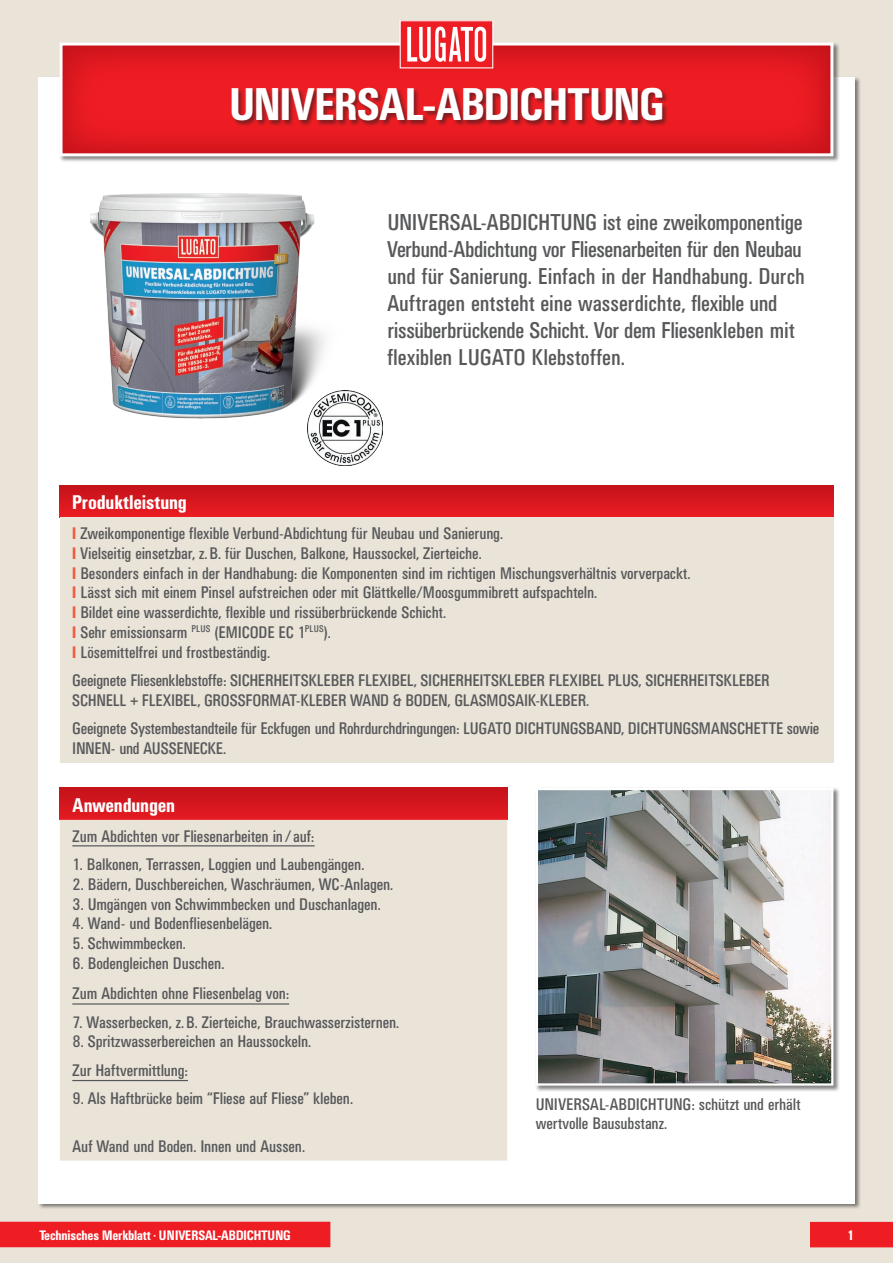
<style>
.page{position:relative;width:893px;height:1263px;background:#e9e3d8}
.page>*{position:absolute;margin:0;border:0;box-sizing:border-box;transform-origin:0 0}
.t1{font:500 condensed 45px "UN11";color:#fff}
.t2{font:condensed 22.5px/27px "UN11";color:#57585a}
.t3{font:500 condensed 19.5px "UN11";letter-spacing:.005em;color:#fff}
.t4{font:condensed 16.5px/19.8px "UN11";color:#57585a}
.t5{font:500 condensed 13.5px "UN11";color:#fff}
.s1{font-weight:500;color:#f0593e}
</style>
<div class="page">
<div style="left:38px;top:77px;width:817px;height:1126px;background:#fff"></div>
<div style="left:810px;top:1222px;width:83px;height:25px;background:#ee1d23"></div>
<div style="left:0;top:1222px;width:330px;height:25px;background:#ee1d23"></div>
<img style="left:90px;top:193px;width:235px;height:226px">
<div style="left:59px;top:42px;width:781px;height:121px;background:#231f20;opacity:.55"></div>
<svg style="left:60px;top:43px;width:773px;height:113px;background:#e4282e"></svg>
<div style="left:232px;top:88px;width:437px;height:39px;background:#231f20;opacity:.55"></div>
<div style="left:400px;top:21px;width:93px;height:47px;background:#ee1d23"></div>
<div style="left:400px;top:20px;width:93px;height:48px;border:1px solid #fff"></div>
<svg style="left:407px;top:27px;width:79px;height:35px"></svg>
<div style="left:60px;top:485px;width:773px;height:32px;background:linear-gradient(to bottom,#c2121a,#eb1c23)"></div>
<div style="left:60px;top:517px;width:773px;height:245px;background:#e9e3d8"></div>
<div style="left:535px;top:788px;width:305px;height:304px;background:#231f20;opacity:.55"></div>
<img style="left:539px;top:791px;width:291px;height:291px">
<div style="left:536px;top:788px;width:297px;height:297px;border:2px solid #fff"></div>
<div style="left:60px;top:788px;width:447px;height:32px;background:linear-gradient(to bottom,#c5131b,#e41a21)"></div>
<div style="left:60px;top:820px;width:447px;height:340px;background:#e9e3d8"></div>
<hr style="left:72px;top:845px;width:243px;height:1px;background:#57585a">
<hr style="left:72px;top:1003px;width:217px;height:1px;background:#57585a">
<hr style="left:72px;top:1080px;width:116px;height:1px;background:#57585a">
<img style="left:307px;top:390px;width:75px;height:75px">
<h1 class="t1" style="left:230px;top:79px;width:435px">UNIVERSAL-ABDICHTUNG</h1>
<p class="t2" style="left:387px;top:208px;width:419px">UNIVERSAL-ABDICHTUNG ist eine zweikomponentige Verbund-Abdichtung vor Fliesenarbeiten für den Neubau und für Sanierung. Einfach in der Handhabung. Durch Auftragen entsteht eine wasserdichte, flexible und rissüberbrückende Schicht. Vor dem Fliesenkleben mit flexiblen LUGATO Klebstoffen.</p>
<p class="t3" style="left:72px;top:491px;width:116px">Produktleistung</p>
<p class="t4" style="left:72px;top:523px;width:620px"><span class="s1">I</span> Zweikomponentige flexible Verbund-Abdichtung für Neubau und Sanierung.<br><span class="s1">I</span> Vielseitig einsetzbar, z.B. für Duschen, Balkone, Haussockel, Zierteiche.<br><span class="s1">I</span> Besonders einfach in der Handhabung: die Komponenten sind im richtigen Mischungsverhältnis vorverpackt.<br><span class="s1">I</span> Lässt sich mit einem Pinsel aufstreichen oder mit Glättkelle/Moosgummibrett aufspachteln.<br><span class="s1">I</span> Bildet eine wasserdichte, flexible und rissüberbrückende Schicht.<br><span class="s1">I</span> Sehr emissionsarm <sup>PLUS</sup> (EMICODE EC 1<sup>PLUS</sup>).<br><span class="s1">I</span> Lösemittelfrei und frostbeständig.</p>
<p class="t4" style="left:72px;top:670px;width:699px">Geeignete Fliesenklebstoffe: SICHERHEITSKLEBER FLEXIBEL, SICHERHEITSKLEBER FLEXIBEL PLUS, SICHERHEITSKLEBER<br>SCHNELL + FLEXIBEL, GROSSFORMAT-KLEBER WAND &amp; BODEN, GLASMOSAIK-KLEBER.</p>
<p class="t4" style="left:72px;top:718px;width:748px">Geeignete Systembestandteile für Eckfugen und Rohrdurchdringungen: LUGATO DICHTUNGSBAND, DICHTUNGSMANSCHETTE sowie<br>INNEN- und AUSSENECKE.</p>
<p class="t3" style="left:73px;top:794px;width:104px">Anwendungen</p>
<p class="t4" style="left:73px;top:826px;width:243px">Zum Abdichten vor Fliesenarbeiten in / auf:</p>
<p class="t4" style="left:73px;top:854px;width:293px">1. Balkonen, Terrassen, Loggien und Laubengängen.</p>
<p class="t4" style="left:73px;top:874px;width:322px">2. Bädern, Duschbereichen, Waschräumen, WC-Anlagen.</p>
<p class="t4" style="left:73px;top:894px;width:310px">3. Umgängen von Schwimmbecken und Duschanlagen.</p>
<p class="t4" style="left:73px;top:913px;width:201px">4. Wand- und Bodenfliesenbelägen.</p>
<p class="t4" style="left:73px;top:933px;width:115px">5. Schwimmbecken.</p>
<p class="t4" style="left:73px;top:948px;width:218px;line-height:30.3px">6. Bodengleichen Duschen.<br>Zum Abdichten ohne Fliesenbelag von:</p>
<p class="t4" style="left:73px;top:1012px;width:328px">7. Wasserbecken, z.B. Zierteiche, Brauchwasserzisternen.</p>
<p class="t4" style="left:73px;top:1027px;width:240px;line-height:28.3px">8. Spritzwasserbereichen an Haussockeln.<br>Zur Haftvermittlung:</p>
<p class="t4" style="left:73px;top:1088px;width:282px">9. Als Haftbrücke beim “Fliese auf Fliese” kleben.</p>
<p class="t4" style="left:73px;top:1136px;width:234px">Auf Wand und Boden. Innen und Aussen.</p>
<p class="t4" style="left:536px;top:1094px;width:266px">UNIVERSAL-ABDICHTUNG: schützt und erhält wertvolle Bausubstanz.</p>
<p class="t5" style="left:39px;top:1227px;width:253px">Technisches Merkblatt <sup>•</sup> UNIVERSAL-ABDICHTUNG</p>
<p class="t5" style="left:847px;top:1227px;width:8px">1</p>
</div>
